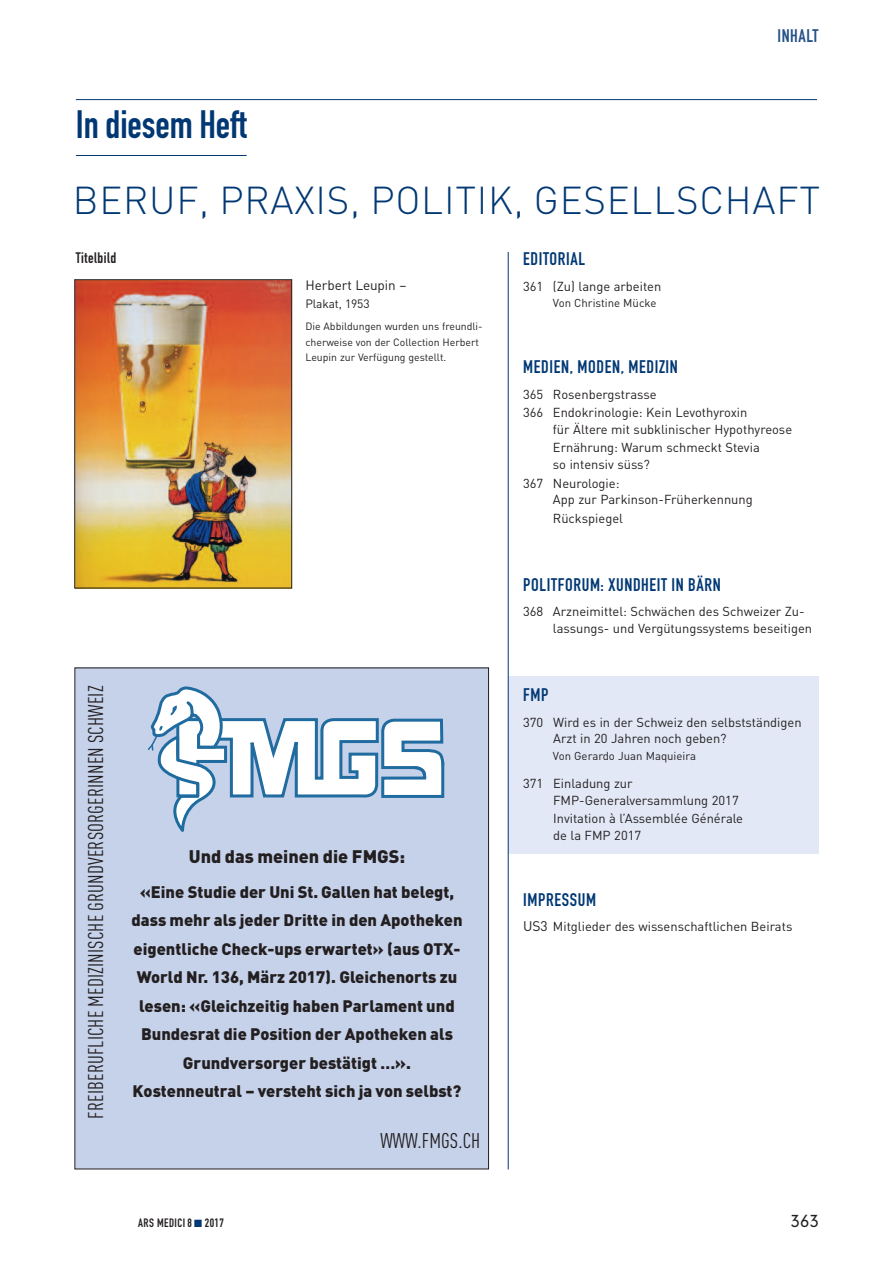
<style>
.page{position:relative;width:893px;height:1263px;background:#fff}
.page>*{position:absolute;margin:0;border:0;box-sizing:border-box;transform-origin:0 0}
.t1{font:39px "DIN Engschrift";letter-spacing:-.005em;color:#013874}
.t2{font:300 38.4px "DIN";letter-spacing:.02em;color:#013874}
.t3{font:21px "DIN Cond";letter-spacing:.005em;color:#231f20}
.t4{font:18px "DIN Engschrift";letter-spacing:.035em;color:#013874}
.t5{font:900 18px "DIN";color:#231f20}
.t6{font:18px "DIN Engschrift";letter-spacing:.035em;color:#255188}
.t7{font:900 16.5px/28.5px "DIN";color:#231f20;text-align:center}
.t8{font:300 16.5px "DIN Neuzeit Grotesk";color:#231f20}
.t9{font:15px "DIN Engschrift";letter-spacing:.035em;color:#231f20}
.t10{font:13.5px "DIN";letter-spacing:-.005em;color:#231f20}
.t11{font:12.9px/18.6px "DIN";color:#231f20}
.t12{font:12px "DIN Engschrift";letter-spacing:.035em;color:#231f20}
.t13{font:12px "DIN";letter-spacing:-.01em;color:#231f20}
.t14{font:11.4px "DIN";color:#231f20}
.t15{font:10.5px/15.8px "DIN";color:#231f20}
.s1{font-size:13.8px}
.s2{color:#013874}
</style>
<div class="page">
<div style="left:508px;top:676px;width:311px;height:178px;background:#e2e8f5"></div>
<hr style="left:76px;top:99px;width:741px;height:1px;background:#013874">
<hr style="left:76px;top:155px;width:171px;height:1px;background:#013874">
<hr style="left:508px;top:252px;width:1px;height:917px;background:#013874">
<img style="left:76px;top:281px;width:214px;height:305px">
<div style="left:74px;top:279px;width:218px;height:309px;border:1px solid #231f20"></div>
<div style="left:75px;top:668px;width:414px;height:501px;background:#c6d2ea"></div>
<svg style="left:148px;top:686px;width:296px;height:146px"></svg>
<h1 class="t1" style="left:76px;top:110px;width:172px">In diesem Heft</h1>
<h3 class="t6" style="left:777px;top:30px;width:43px">INHALT</h3>
<h2 class="t2" style="left:73px;top:178px;width:749px">BERUF, PRAXIS, POLITIK, GESELLSCHAFT</h2>
<h3 class="t4" style="left:523px;top:252px;width:63px">EDITORIAL</h3>
<p class="t11" style="left:523px;top:277px;width:140px">361 (Zu) lange arbeiten</p>
<p class="t14" style="left:553px;top:297px;width:105px">Von Christine Mücke</p>
<p class="t9" style="left:76px;top:252px;width:42px">Titelbild</p>
<p class="t10" style="left:305px;top:277px;width:102px">Herbert Leupin –</p>
<p class="t13" style="left:305px;top:297px;width:66px">Plakat, 1953</p>
<p class="t15" style="left:305px;top:318px;width:179px">Die Abbildungen wurden uns freundli&shy;cherweise von der Collection Herbert<br>Leupin zur Verfügung gestellt.</p>
<h3 class="t4" style="left:523px;top:360px;width:156px">MEDIEN, MODEN, MEDIZIN</h3>
<p class="t11" style="left:523px;top:385px;width:226px">365 Rosenbergstrasse<br>366 Endokrinologie: Kein Levothyroxin</p>
<p class="t11" style="left:553px;top:420px;width:241px">für Ältere mit subklinischer Hypothyreose<br>Ernährung: Warum schmeckt Stevia</p>
<p class="t11" style="left:523px;top:455px;width:128px;text-indent:30px">so intensiv süss?<br>367 Neurologie:</p>
<p class="t11" style="left:553px;top:490px;width:201px">App zur Parkinson-Früherkennung<br>Rückspiegel</p>
<h3 class="t3" style="left:88px;top:1119px;width:435px;rotate:-90deg">FREIBERUFLICHE MEDIZINISCHE GRUNDVERSORGERINNEN SCHWEIZ</h3>
<h3 class="t4" style="left:523px;top:578px;width:199px">POLITFORUM: XUNDHEIT IN BÄRN</h3>
<p class="t11" style="left:553px;top:604px;width:261px;line-height:16.5px;text-indent:-30px">368 Arzneimittel: Schwächen des Schweizer Zu&shy;lassungs- und Vergütungssystems beseitigen</p>
<h3 class="t5" style="left:189px;top:846px;width:218px">Und das meinen die FMGS:</h3>
<p class="t7" style="left:132px;top:878px;width:333px">«Eine Studie der Uni St. Gallen hat belegt, dass mehr als jeder Dritte in den Apotheken eigentliche Check-ups erwartet» (aus OTX-World Nr. 136, März 2017). Gleichenorts zu lesen: «Gleichzeitig haben Parlament und Bundesrat die Position der Apotheken als Grundversorger bestätigt …».<br>Kostenneutral – versteht sich ja von selbst?</p>
<h3 class="t3" style="left:380px;top:1133px;width:101px">WWW.FMGS.CH</h3>
<h3 class="t4" style="left:523px;top:688px;width:27px">FMP</h3>
<p class="t11" style="left:553px;top:714px;width:250px;line-height:16.5px;text-indent:-30px">370 Wird es in der Schweiz den selbstständigen<br>Arzt in 20 Jahren noch geben?</p>
<p class="t14" style="left:553px;top:749px;width:145px">Von Gerardo Juan Maquieira</p>
<p class="t11" style="left:553px;top:775px;width:187px;line-height:16.5px;text-indent:-30px">371 Einladung zur<br>FMP-Generalversammlung 2017</p>
<p class="t11" style="left:553px;top:810px;width:191px;line-height:16.5px">Invitation à l’Assemblée Générale de la FMP 2017</p>
<h3 class="t4" style="left:523px;top:893px;width:74px">IMPRESSUM</h3>
<p class="t11" style="left:523px;top:917px;width:271px"><span class="s1">US3</span> Mitglieder des wissenschaftlichen Beirats</p>
<p class="t12" style="left:138px;top:1218px;width:87px">ARS MEDICI8 <span class="s2">■</span> 2017</p>
<p class="t8" style="left:791px;top:1214px;width:29px">363</p>
</div>
